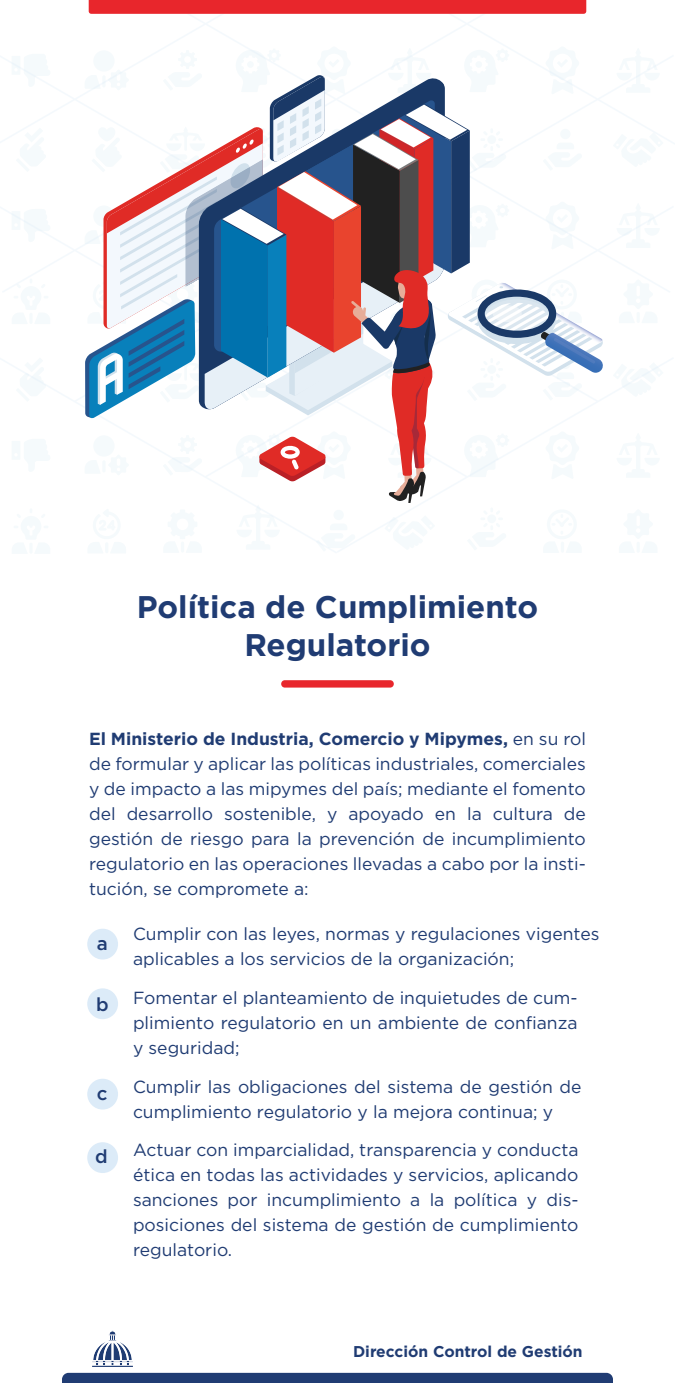
<style>
.page{position:relative;width:675px;height:1383px;background:#fff}
.page>*{position:absolute;margin:0;border:0;box-sizing:border-box;transform-origin:0 0}
.t1{font:700 31.25px/37.5px "Gotham Pro";color:#203c73;text-align:center}
.t2{font:500 18.75px "Gotham Pro";color:#203c73}
.t3{font:17.5px/25px "Gotham Pro";color:#203c73;text-align:justify}
.t4{font:700 15.62px "Gotham Pro";color:#203c73}
.s1{font-weight:700}
</style>
<div class="page">
<svg style="left:62px;top:1372px;width:551px;height:10px;background:#334d7f"></svg>
<img style="left:92px;top:1330px;width:40px;height:36px">
<svg style="left:89px;top:0;width:497px;height:14px;background:#e8282e"></svg>
<div style="left:87px;top:928px;width:31px;height:31px;background:#dcebf8;border-radius:50%"></div>
<div style="left:87px;top:988px;width:31px;height:31px;background:#dcebf8;border-radius:50%"></div>
<div style="left:87px;top:1078px;width:31px;height:31px;background:#dcebf8;border-radius:50%"></div>
<div style="left:87px;top:1142px;width:31px;height:30px;background:#dcebf8;border-radius:50%"></div>
<div style="left:281px;top:680px;width:113px;height:7px;background:#e8262c;border-radius:4px"></div>
<svg style="left:85px;top:46px;width:519px;height:507px"></svg>
<h1 class="t1" style="left:137px;top:587px;width:403px">Política de Cumplimiento<br>Regulatorio</h1>
<p class="t3" style="left:89px;top:726px;width:498px"><span class="s1">El Ministerio de Industria, Comercio y Mipymes,</span> en su rol de formular y aplicar las políticas industriales, comerciales y de impacto a las mipymes del país; mediante el fomento del desarrollo sostenible, y apoyado en la cultura de gestión de riesgo para la prevención de incumplimiento regulatorio en las operaciones llevadas a cabo por la insti&shy;tución, se compromete a:</p>
<p class="t3" style="left:133px;top:921px;width:468px">Cumplir con las leyes, normas y regulaciones vigentes aplicables a los servicios de la organización;</p>
<p class="t3" style="left:133px;top:984px;width:446px">Fomentar el planteamiento de inquietudes de cum&shy;plimiento regulatorio en un ambiente de confianza y seguridad;</p>
<p class="t3" style="left:133px;top:1074px;width:450px">Cumplir las obligaciones del sistema de gestión de cumplimiento regulatorio y la mejora continua; y</p>
<p class="t3" style="left:133px;top:1137px;width:447px">Actuar con imparcialidad, transparencia y conducta ética en todas las actividades y servicios, aplicando sanciones por incumplimiento a la política y dis&shy;posiciones del sistema de gestión de cumplimiento regulatorio.</p>
<p class="t2" style="left:97px;top:933px;width:13px">a</p>
<p class="t2" style="left:96px;top:993px;width:14px">b</p>
<p class="t2" style="left:97px;top:1082px;width:12px">c</p>
<p class="t2" style="left:95px;top:1145px;width:14px">d</p>
<p class="t4" style="left:353px;top:1342px;width:231px">Dirección Control de Gestión</p>
</div>
